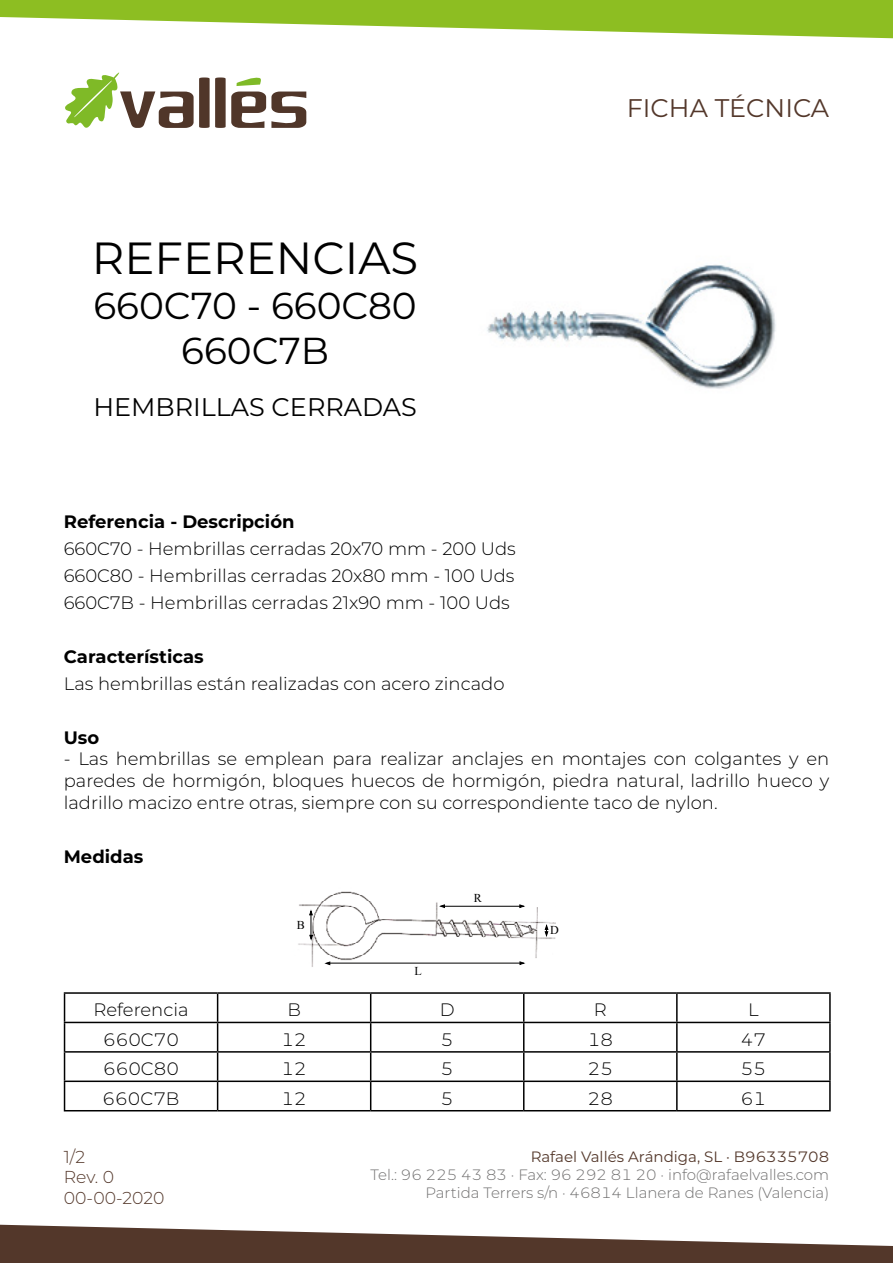
<style>
.page{position:relative;width:893px;height:1263px;background:#fff}
.page>*{position:absolute;margin:0;border:0;box-sizing:border-box;transform-origin:0 0}
.t1{font:45px "Montserrat";color:#000}
.t2{font:37.5px "Montserrat";color:#000}
.t3{font:25.5px "Montserrat";color:#000}
.t4{font:25.5px "Montserrat";color:#53372a}
.t5{font:300 18px/21.6px "Montserrat";color:#000;text-align:justify}
.t6{font:700 18px "Montserrat";color:#000}
.t7{font:300 17.25px/20.7px "Montserrat";color:#53372a}
.t8{font:300 15px/18px "Montserrat";color:#706f6f;text-align:right}
.t9{font:15px "Montserrat";color:#53372a}
.t10{font:12px "Times New Roman";color:#000}
</style>
<div class="page">
<svg style="left:65px;top:72px;width:241px;height:56px"></svg>
<svg style="left:0;top:0;width:893px;height:38px"></svg>
<svg style="left:0;top:1225px;width:893px;height:38px"></svg>
<img style="left:487px;top:264px;width:289px;height:125px">
<hr style="left:64px;top:992px;width:154px;height:2px;background:#000">
<hr style="left:218px;top:992px;width:153px;height:2px;background:#000">
<hr style="left:371px;top:992px;width:153px;height:2px;background:#000">
<hr style="left:524px;top:992px;width:153px;height:2px;background:#000">
<hr style="left:677px;top:992px;width:154px;height:2px;background:#000">
<hr style="left:676px;top:994px;width:2px;height:28px;background:#000">
<hr style="left:829px;top:994px;width:2px;height:28px;background:#000">
<hr style="left:64px;top:1022px;width:154px;height:1px;background:#000">
<hr style="left:218px;top:1022px;width:153px;height:1px;background:#000">
<hr style="left:371px;top:1022px;width:153px;height:1px;background:#000">
<hr style="left:524px;top:1022px;width:153px;height:1px;background:#000">
<hr style="left:677px;top:1022px;width:154px;height:1px;background:#000">
<hr style="left:676px;top:1023px;width:2px;height:28px;background:#000">
<hr style="left:829px;top:1023px;width:2px;height:28px;background:#000">
<hr style="left:64px;top:1051px;width:154px;height:2px;background:#000">
<hr style="left:218px;top:1051px;width:153px;height:2px;background:#000">
<hr style="left:371px;top:1051px;width:153px;height:2px;background:#000">
<hr style="left:524px;top:1051px;width:153px;height:2px;background:#000">
<hr style="left:677px;top:1051px;width:154px;height:2px;background:#000">
<hr style="left:676px;top:1053px;width:2px;height:27px;background:#000">
<hr style="left:829px;top:1053px;width:2px;height:27px;background:#000">
<hr style="left:64px;top:1080px;width:154px;height:2px;background:#000">
<svg style="left:64px;top:994px;width:1px;height:116px"></svg>
<hr style="left:218px;top:1080px;width:153px;height:2px;background:#000">
<svg style="left:217px;top:994px;width:1px;height:116px"></svg>
<hr style="left:371px;top:1080px;width:153px;height:2px;background:#000">
<svg style="left:370px;top:994px;width:1px;height:116px"></svg>
<hr style="left:524px;top:1080px;width:153px;height:2px;background:#000">
<svg style="left:523px;top:994px;width:1px;height:116px"></svg>
<hr style="left:677px;top:1080px;width:154px;height:2px;background:#000">
<hr style="left:676px;top:1082px;width:2px;height:28px;background:#000">
<hr style="left:829px;top:1082px;width:2px;height:28px;background:#000">
<hr style="left:64px;top:1110px;width:154px;height:1px;background:#000">
<hr style="left:218px;top:1110px;width:153px;height:1px;background:#000">
<hr style="left:371px;top:1110px;width:153px;height:1px;background:#000">
<hr style="left:524px;top:1110px;width:153px;height:1px;background:#000">
<hr style="left:677px;top:1110px;width:154px;height:1px;background:#000">
<img style="left:298px;top:891px;width:258px;height:76px">
<svg style="left:308px;top:910px;width:6px;height:30px"></svg>
<hr style="left:328px;top:962px;width:194px;height:1px;background:#000">
<svg style="left:519px;top:960px;width:6px;height:6px"></svg>
<svg style="left:325px;top:961px;width:6px;height:5px"></svg>
<hr style="left:442px;top:906px;width:80px;height:1px;background:#000">
<svg style="left:439px;top:903px;width:6px;height:6px"></svg>
<svg style="left:519px;top:903px;width:6px;height:6px"></svg>
<svg style="left:544px;top:924px;width:5px;height:13px"></svg>
<p class="t1" style="left:92px;top:227px;width:328px">REFERENCIAS</p>
<p class="t2" style="left:93px;top:280px;width:325px">660C70 - 660C80</p>
<p class="t2" style="left:181px;top:325px;width:149px">660C7B</p>
<p class="t3" style="left:93px;top:389px;width:325px">HEMBRILLAS CERRADAS</p>
<p class="t6" style="left:64px;top:508px;width:232px">Referencia - Descripción</p>
<p class="t5" style="left:64px;top:537px;width:454px">660C70 - Hembrillas cerradas 20x70 mm - 200 Uds</p>
<p class="t5" style="left:64px;top:564px;width:452px">660C80 - Hembrillas cerradas 20x80 mm - 100 Uds</p>
<p class="t5" style="left:64px;top:591px;width:448px">660C7B - Hembrillas cerradas 21x90 mm - 100 Uds</p>
<p class="t6" style="left:64px;top:643px;width:141px">Características</p>
<p class="t5" style="left:64px;top:672px;width:442px">Las hembrillas están realizadas con acero zincado</p>
<h3 class="t4" style="left:627px;top:90px;width:204px">FICHA TÉCNICA</h3>
<p class="t6" style="left:64px;top:724px;width:37px">Uso</p>
<p class="t5" style="left:64px;top:748px;width:767px">- Las hembrillas se emplean para realizar anclajes en montajes con colgantes y en paredes de hormigón, bloques huecos de hormigón, piedra natural, ladrillo hueco y ladrillo macizo entre otras, siempre con su correspondiente taco de nylon.</p>
<p class="t6" style="left:64px;top:843px;width:81px">Medidas</p>
<p class="t10" style="left:297px;top:916px;width:10px">B</p>
<p class="t10" style="left:414px;top:962px;width:9px">L</p>
<p class="t10" style="left:474px;top:890px;width:10px">R</p>
<p class="t10" style="left:550px;top:922px;width:10px">D</p>
<p class="t5" style="left:94px;top:999px;width:97px">Referencia</p>
<p class="t5" style="left:287px;top:999px;width:15px">B</p>
<p class="t5" style="left:440px;top:999px;width:16px">D</p>
<p class="t5" style="left:594px;top:999px;width:14px">R</p>
<p class="t5" style="left:748px;top:999px;width:12px">L</p>
<p class="t5" style="left:103px;top:1028px;width:77px">660C70</p>
<p class="t5" style="left:282px;top:1028px;width:27px">12</p>
<p class="t5" style="left:441px;top:1028px;width:14px">5</p>
<p class="t5" style="left:588px;top:1028px;width:27px">18</p>
<p class="t5" style="left:741px;top:1028px;width:27px">47</p>
<p class="t5" style="left:103px;top:1057px;width:77px">660C80</p>
<p class="t5" style="left:282px;top:1057px;width:27px">12</p>
<p class="t5" style="left:441px;top:1057px;width:14px">5</p>
<p class="t5" style="left:588px;top:1057px;width:27px">25</p>
<p class="t5" style="left:741px;top:1057px;width:27px">55</p>
<p class="t5" style="left:103px;top:1087px;width:78px">660C7B</p>
<p class="t5" style="left:282px;top:1087px;width:27px">12</p>
<p class="t5" style="left:441px;top:1087px;width:14px">5</p>
<p class="t5" style="left:588px;top:1087px;width:27px">28</p>
<p class="t5" style="left:741px;top:1087px;width:27px">61</p>
<p class="t7" style="left:64px;top:1146px;width:102px">1/2<br>Rev. 0<br>00-00-2020</p>
<p class="t9" style="left:531px;top:1146px;width:300px">Rafael Vallés Arándiga, SL · B96335708</p>
<p class="t8" style="left:371px;top:1165px;width:460px">Tel.: 96 225 43 83 · Fax: 96 292 81 20 · info@rafaelvalles.com<br>Partida Terrers s/n · 46814 Llanera de Ranes (Valencia)</p>
</div>
